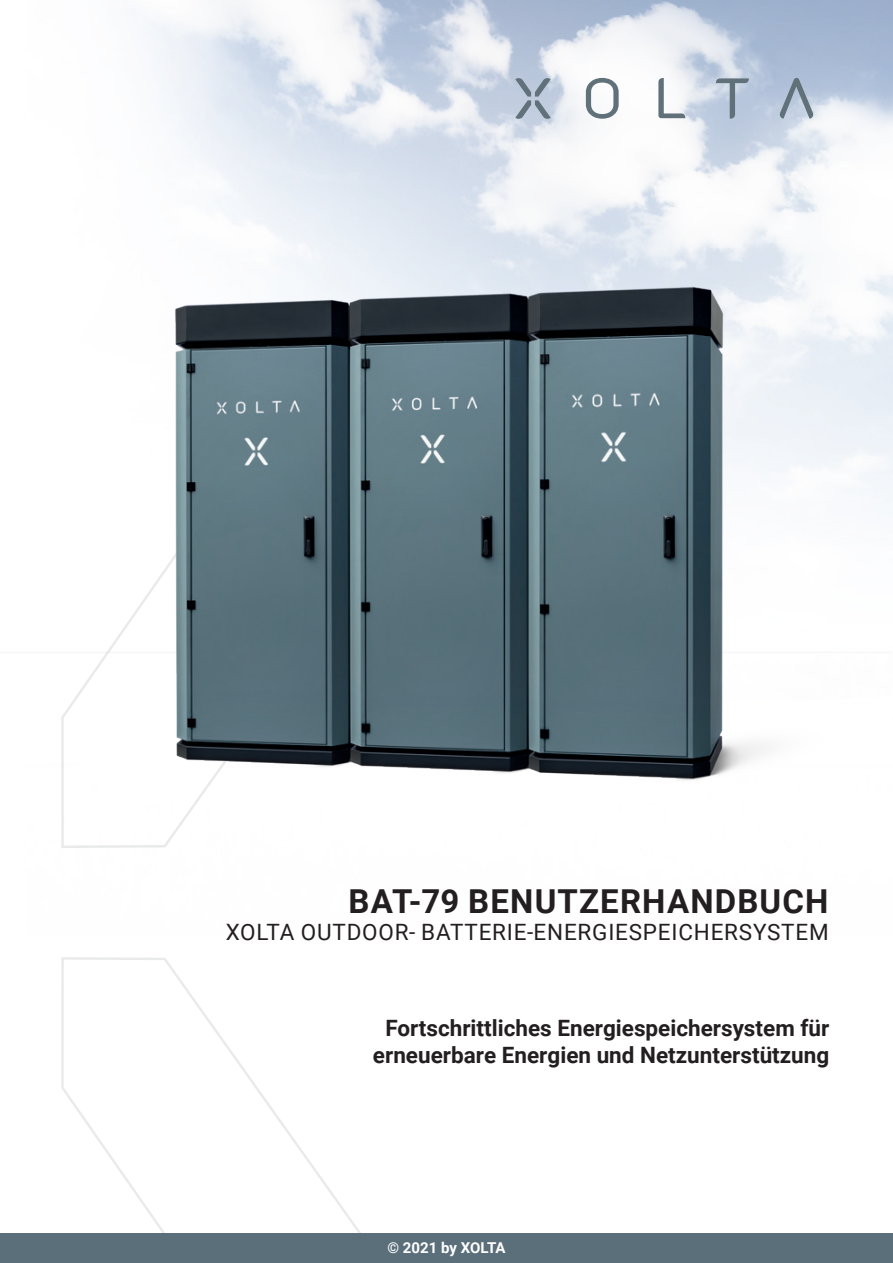
<style>
.page{position:relative;width:893px;height:1263px;background:#fff}
.page>*{position:absolute;margin:0;border:0;box-sizing:border-box;transform-origin:0 0}
.t1{font:700 33px "Roboto";letter-spacing:.035em;color:#231f20}
.t2{font:700 22.5px "Roboto";color:#231f20}
.t3{font:22.5px "Roboto";letter-spacing:.035em;color:#231f20}
.t4{font:700 15px "Roboto";color:#fff}
</style>
<div class="page">
<img style="left:148px;top:0;width:745px;height:503px">
<svg style="left:61px;top:957px;width:300px;height:276px"></svg>
<div style="left:0;top:1233px;width:893px;height:30px;background:#5b6f7b"></div>
<svg style="left:658px;top:78px;width:27px;height:40px"></svg>
<svg style="left:716px;top:78px;width:33px;height:41px"></svg>
<svg style="left:780px;top:78px;width:33px;height:41px"></svg>
<svg style="left:515px;top:78px;width:36px;height:41px"></svg>
<svg style="left:586px;top:78px;width:33px;height:41px"></svg>
<img style="left:71px;top:236px;width:776px;height:608px">
<p class="t1" style="left:349px;top:878px;width:482px">BAT-79 BENUTZERHANDBUCH</p>
<p class="t3" style="left:226px;top:916px;width:605px">XOLTA OUTDOOR- BATTERIE-ENERGIESPEICHERSYSTEM</p>
<p class="t2" style="left:385px;top:1012px;width:445px">Fortschrittliches Energiespeichersystem für</p>
<p class="t2" style="left:373px;top:1039px;width:458px">erneuerbare Energien und Netzunterstützung</p>
<p class="t4" style="left:387px;top:1237px;width:120px">© 2021 by XOLTA</p>
</div>
